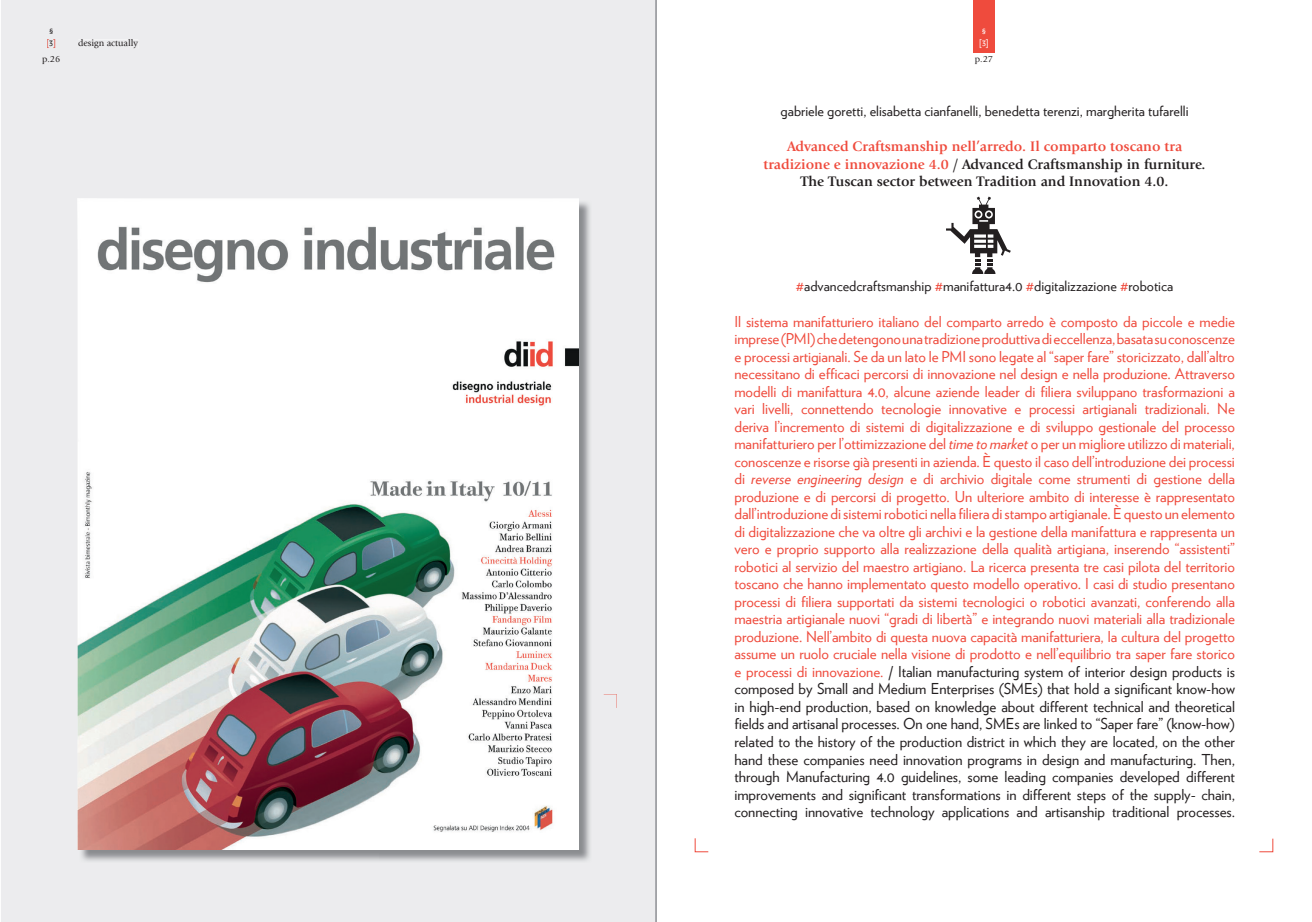
<style>
.page{position:relative;width:1312px;height:922px;background:#fff}
.page>*{position:absolute;margin:0;border:0;box-sizing:border-box;transform-origin:0 0}
.t1{font:15px/17.5px "Verlag";letter-spacing:-.005em;color:#ef4b3d;text-align:justify}
.t2{font:700 14.38px/17.5px "Giovanni";color:#231f20;text-align:center}
.t3{font:14.12px "Verlag";color:#231f20}
.t4{font:9.38px "Giovanni";color:#231f20}
.t5{font:9.38px "Verlag";color:#fff}
.t6{font:9.38px "Verlag";color:#de4538}
.t7{font:9.38px "Verlag";color:#231f20}
.s1{color:#231f20}
.s2{color:#ef4b3d}
.s3{font-style:italic}
</style>
<div class="page">
<svg style="left:694px;top:838px;width:2px;height:13px"></svg>
<div style="left:973px;top:0;width:21px;height:52px;background:#ef4b3d"></div>
<div style="left:1px;top:0;width:654px;height:921px;background:#ececee"></div>
<div style="left:78px;top:40px;width:60px;height:8px;background:#ececee"></div>
<div style="left:42px;top:56px;width:18px;height:8px;background:#ececee"></div>
<svg style="left:603px;top:694px;width:14px;height:13px"></svg>
<svg style="left:655px;top:0;width:1px;height:921px"></svg>
<svg style="left:47px;top:28px;width:8px;height:20px"></svg>
<img style="left:79px;top:200px;width:513px;height:662px">
<img style="left:78px;top:198px;width:500px;height:651px">
<svg style="left:946px;top:196px;width:64px;height:78px"></svg>
<p class="t7" style="left:49px;top:23px;width:6px">§</p>
<p class="t4" style="left:42px;top:54px;width:20px">p.26</p>
<p class="t5" style="left:981px;top:23px;width:6px">§</p>
<p class="t6" style="left:46px;top:36px;width:11px">[<span class="s1">3</span>]</p>
<p class="t5" style="left:979px;top:36px;width:11px">[3]</p>
<p class="t4" style="left:78px;top:38px;width:62px">design actually</p>
<p class="t4" style="left:974px;top:54px;width:20px">p.27</p>
<p class="t3" style="left:780px;top:101px;width:409px">gabriele goretti, elisabetta cianfanelli, benedetta terenzi, margherita tufarelli</p>
<p class="t2" style="left:763px;top:138px;width:443px"><span class="s2">Advanced Craftsmanship nell’arredo. Il comparto toscano tra tradizione e innovazione 4.0</span> / Advanced Craftsmanship in furniture.<br>The Tuscan sector between Tradition and Innovation 4.0.</p>
<p class="t3" style="left:795px;top:276px;width:379px"><span class="s2">#</span>advancedcraftsmanship <span class="s2">#</span>manifattura4.0 <span class="s2">#</span>digitalizzazione <span class="s2">#</span>robotica</p>
<p class="t1" style="left:734px;top:311px;width:502px">Il sistema manifatturiero italiano del comparto arredo è composto da piccole e medie imprese (PMI) che detengono una tradizione produttiva di eccellenza, basata su conoscenze e processi artigianali. Se da un lato le PMI sono legate al “saper fare” storicizzato, dall’altro necessitano di efficaci percorsi di innovazione nel design e nella produzione. Attraverso modelli di manifattura 4.0, alcune aziende leader di filiera sviluppano trasformazioni a vari livelli, connettendo tecnologie innovative e processi artigianali tradizionali. Ne deriva l’incremento di sistemi di digitalizzazione e di sviluppo gestionale del processo manifatturiero per l’ottimizzazione del <span class="s3">time to market</span> o per un migliore utilizzo di materiali, conoscenze e risorse già presenti in azienda. È questo il caso dell’introduzione dei processi di <span class="s3">reverse engineering design</span> e di archivio digitale come strumenti di gestione della produzione e di percorsi di progetto. Un ulteriore ambito di interesse è rappresentato dall’introduzione di sistemi robotici nella filiera di stampo artigianale. È questo un elemento di digitalizzazione che va oltre gli archivi e la gestione della manifattura e rappresenta un vero e proprio supporto alla realizzazione della qualità artigiana, inserendo “assistenti” robotici al servizio del maestro artigiano. La ricerca presenta tre casi pilota del territorio toscano che hanno implementato questo modello operativo. I casi di studio presentano processi di filiera supportati da sistemi tecnologici o robotici avanzati, conferendo alla maestria artigianale nuovi “gradi di libertà” e integrando nuovi materiali alla tradizionale produzione. Nell’ambito di questa nuova capacità manifatturiera, la cultura del progetto assume un ruolo cruciale nella visione di prodotto e nell’equilibrio tra saper fare storico e processi di innovazione. <span class="s1">/ Italian manufacturing system of interior design products is composed by Small and Medium Enterprises (SMEs) that hold a significant know-how in high-end production, based on knowledge about different technical and theoretical fields and artisanal processes. On one hand, SMEs are linked to “Saper fare” (know-how) related to the history of the production district in which they are located, on the other hand these companies need innovation programs in design and manufacturing. Then, through Manufacturing 4.0 guidelines, some leading companies developed different improvements and significant transformations in different steps of the supply- chain, connecting innovative technology applications and artisanship traditional processes.</span></p>
</div>
